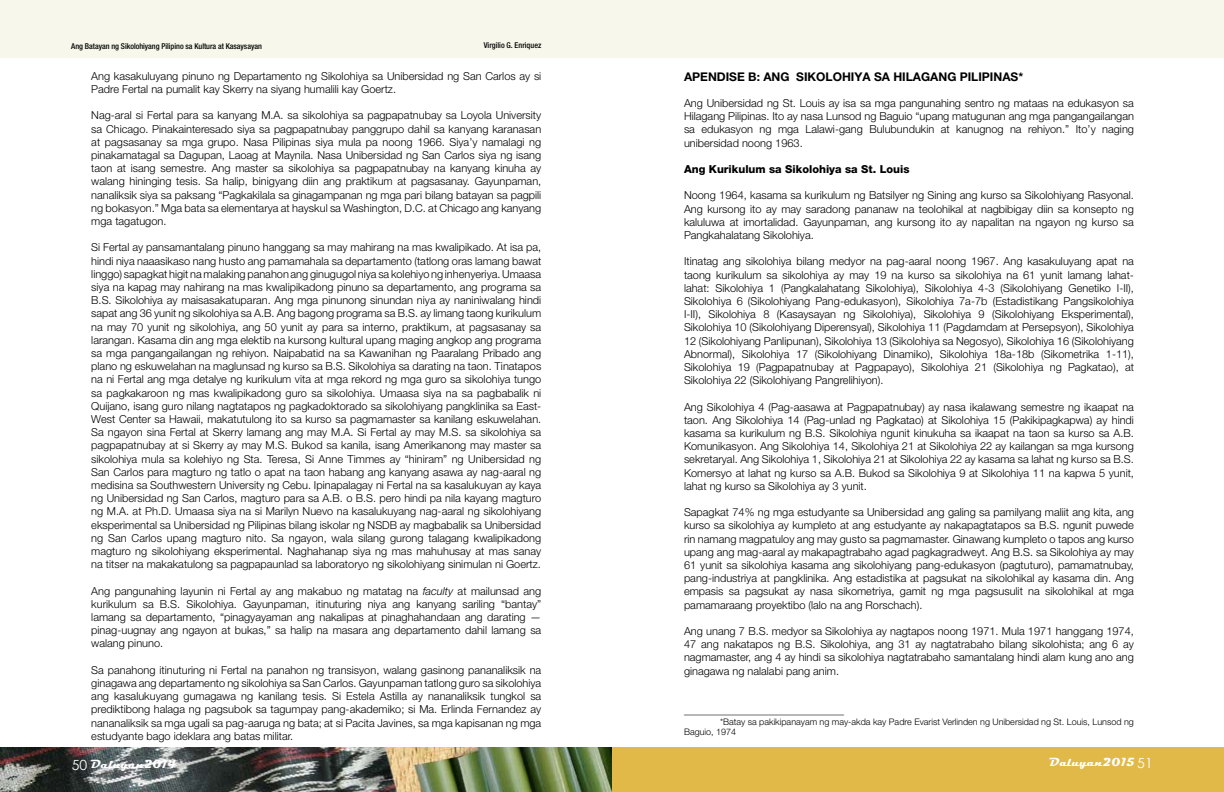
<style>
.page{position:relative;width:1224px;height:792px;background:#fff}
.page>*{position:absolute;margin:0;border:0;box-sizing:border-box;transform-origin:0 0}
.t1{font:700 12px "Helvetica Neue LT Pro";color:#000}
.t2{font:700 12px "Magneto";color:#fff}
.t3{font:300 11px/13.2px "Helvetica Neue LT Pro";color:#000;text-align:justify}
.t4{font:800 11px "Helvetica Neue LT Pro";color:#000}
.t5{font:300 10px "Helvetica Neue LT Pro";color:#000}
.t6{font:300 9px/10.8px "Helvetica Neue LT Pro";color:#000}
.t7{font:500 condensed 8px "Helvetica Neue LT Pro";letter-spacing:-.005em;color:#000}
.t8{font:700 8px "Arial";color:#000}
.s1{font-style:italic}
.s2{font-family:"Century Gothic";font-weight:400;font-size:14px}
</style>
<div class="page">
<img style="left:1px;top:747px;width:612px;height:45px">
<div style="left:613px;top:747px;width:611px;height:45px;background:#e0b949"></div>
<div style="left:1px;top:0;width:1223px;height:57px;background:#f7f8eb"></div>
<p class="t8" style="left:449px;top:36px;width:93px">Joanne Visaya Manzano</p>
<p class="t7" style="left:71px;top:41px;width:192px">Ang Batayan ng Sikolohiyang Pilipino sa Kultura at Kasaysayan</p>
<p class="t7" style="left:484px;top:41px;width:59px">Virgilio G. Enriquez</p>
<p class="t3" style="left:91px;top:69px;width:452px">Ang kasakuluyang pinuno ng Departamento ng Sikolohiya sa Unibersidad ng San Carlos ay si<br>Padre Fertal na pumalit kay Skerry na siyang humalili kay Goertz.</p>
<p class="t3" style="left:91px;top:109px;width:452px">Nag-aral si Fertal para sa kanyang M.A. sa sikolohiya sa pagpapatnubay sa Loyola University sa Chicago. Pinakainteresado siya sa pagpapatnubay panggrupo dahil sa kanyang karanasan at pagsasanay sa mga grupo. Nasa Pilipinas siya mula pa noong 1966. Siya’y namalagi ng pinakamatagal sa Dagupan, Laoag at Maynila. Nasa Unibersidad ng San Carlos siya ng isang taon at isang semestre. Ang master sa sikolohiya sa pagpapatnubay na kanyang kinuha ay walang hininging tesis. Sa halip, binigyang diin ang praktikum at pagsasanay. Gayunpaman, nanaliksik siya sa paksang “Pagkakilala sa ginagampanan ng mga pari bilang batayan sa pagpili ng bokasyon.” Mga bata sa elementarya at hayskul sa Washington, D.C. at Chicago ang kanyang mga tagatugon.</p>
<p class="t3" style="left:91px;top:241px;width:452px">Si Fertal ay pansamantalang pinuno hanggang sa may mahirang na mas kwalipikado. At isa pa, hindi niya naaasikaso nang husto ang pamamahala sa departamento (tatlong oras lamang bawat linggo) sapagkat higit na malaking panahon ang ginugugol niya sa kolehiyo ng inhenyeriya. Umaasa siya na kapag may nahirang na mas kwalipikadong pinuno sa departamento, ang programa sa B.S. Sikolohiya ay maisasakatuparan. Ang mga pinunong sinundan niya ay naniniwalang hindi sapat ang 36 yunit ng sikolohiya sa A.B. Ang bagong programa sa B.S. ay limang taong kurikulum na may 70 yunit ng sikolohiya, ang 50 yunit ay para sa interno, praktikum, at pagsasanay sa larangan. Kasama din ang mga elektib na kursong kultural upang maging angkop ang programa sa mga pangangailangan ng rehiyon. Naipabatid na sa Kawanihan ng Paaralang Pribado ang plano ng eskuwelahan na maglunsad ng kurso sa B.S. Sikolohiya sa darating na taon. Tinatapos na ni Fertal ang mga detalye ng kurikulum vita at mga rekord ng mga guro sa sikolohiya tungo sa pagkakaroon ng mas kwalipikadong guro sa sikolohiya. Umaasa siya na sa pagbabalik ni Quijano, isang guro nilang nagtatapos ng pagkadoktorado sa sikolohiyang pangklinika sa East-West Center sa Hawaii, makatutulong ito sa kurso sa pagmamaster sa kanilang eskuwelahan.<br>Sa ngayon sina Fertal at Skerry lamang ang may M.A. Si Fertal ay may M.S. sa sikolohiya sa pagpapatnubay at si Skerry ay may M.S. Bukod sa kanila, isang Amerikanong may master sa sikolohiya mula sa kolehiyo ng Sta. Teresa, Si Anne Timmes ay “hiniram” ng Unibersidad ng San Carlos para magturo ng tatlo o apat na taon habang ang kanyang asawa ay nag-aaral ng medisina sa Southwestern University ng Cebu. Ipinapalagay ni Fertal na sa kasalukuyan ay kaya ng Unibersidad ng San Carlos, magturo para sa A.B. o B.S. pero hindi pa nila kayang magturo ng M.A. at Ph.D. Umaasa siya na si Marilyn Nuevo na kasalukuyang nag-aaral ng sikolohiyang eksperimental sa Unibersidad ng Pilipinas bilang iskolar ng NSDB ay magbabalik sa Unibersidad ng San Carlos upang magturo nito. Sa ngayon, wala silang gurong talagang kwalipikadong magturo ng sikolohiyang eksperimental. Naghahanap siya ng mas mahuhusay at mas sanay na titser na makakatulong sa pagpapaunlad sa laboratoryo ng sikolohiyang sinimulan ni Goertz.</p>
<p class="t3" style="left:91px;top:584px;width:452px">Ang pangunahing layunin ni Fertal ay ang makabuo ng matatag na <span class="s1">faculty</span> at mailunsad ang kurikulum sa B.S. Sikolohiya. Gayunpaman, itinuturing niya ang kanyang sariling “bantay” lamang sa departamento, “pinagyayaman ang nakalipas at pinaghahandaan ang darating — pinag-uugnay ang ngayon at bukas,” sa halip na masara ang departamento dahil lamang sa walang pinuno.</p>
<p class="t3" style="left:91px;top:663px;width:452px">Sa panahong itinuturing ni Fertal na panahon ng transisyon, walang gasinong pananaliksik na ginagawa ang departamento ng sikolohiya sa San Carlos. Gayunpaman tatlong guro sa sikolohiya ang kasalukuyang gumagawa ng kanilang tesis. Si Estela Astilla ay nananaliksik tungkol sa prediktibong halaga ng pagsubok sa tagumpay pang-akademiko; si Ma. Erlinda Fernandez ay nananaliksik sa mga ugali sa pag-aaruga ng bata; at si Pacita Javines, sa mga kapisanan ng mga estudyante bago ideklara ang batas militar.</p>
<p class="t1" style="left:684px;top:69px;width:341px">APENDISE B: ANG SIKOLOHIYA SA HILAGANG PILIPINAS*</p>
<p class="t3" style="left:684px;top:96px;width:452px">Ang Unibersidad ng St. Louis ay isa sa mga pangunahing sentro ng mataas na edukasyon sa Hilagang Pilipinas. Ito ay nasa Lunsod ng Baguio “upang matugunan ang mga pangangailangan sa edukasyon ng mga Lalawi-gang Bulubundukin at kanugnog na rehiyon.” Ito’y naging unibersidad noong 1963.</p>
<p class="t4" style="left:684px;top:163px;width:227px">Ang Kurikulum sa Sikolohiya sa St. Louis</p>
<p class="t3" style="left:684px;top:189px;width:452px">Noong 1964, kasama sa kurikulum ng Batsilyer ng Sining ang kurso sa Sikolohiyang Rasyonal.<br>Ang kursong ito ay may saradong pananaw na teolohikal at nagbibigay diin sa konsepto ng kaluluwa at imortalidad. Gayunpaman, ang kursong ito ay napalitan na ngayon ng kurso sa Pangkahalatang Sikolohiya.</p>
<p class="t3" style="left:684px;top:255px;width:452px">Itinatag ang sikolohiya bilang medyor na pag-aaral noong 1967. Ang kasakuluyang apat na taong kurikulum sa sikolohiya ay may 19 na kurso sa sikolohiya na 61 yunit lamang lahat&shy;lahat: Sikolohiya 1 (Pangkalahatang Sikolohiya), Sikolohiya 4-3 (Sikolohiyang Genetiko I-II), Sikolohiya 6 (Sikolohiyang Pang-edukasyon), Sikolohiya 7a-7b (Estadistikang Pangsikolohiya I-II), Sikolohiya 8 (Kasaysayan ng Sikolohiya), Sikolohiya 9 (Sikolohiyang Eksperimental), Sikolohiya 10 (Sikolohiyang Diperensyal), Sikolohiya 11 (Pagdamdam at Persepsyon), Sikolohiya 12 (Sikolohiyang Panlipunan), Sikolohiya 13 (Sikolohiya sa Negosyo), Sikolohiya 16 (Sikolohiyang Abnormal), Sikolohiya 17 (Sikolohiyang Dinamiko), Sikolohiya 18a-18b (Sikometrika 1-11), Sikolohiya 19 (Pagpapatnubay at Pagpapayo), Sikolohiya 21 (Sikolohiya ng Pagkatao), at Sikolohiya 22 (Sikolohiyang Pangrelihiyon).</p>
<p class="t3" style="left:684px;top:400px;width:452px">Ang Sikolohiya 4 (Pag-aasawa at Pagpapatnubay) ay nasa ikalawang semestre ng ikaapat na taon. Ang Sikolohiya 14 (Pag-unlad ng Pagkatao) at Sikolohiya 15 (Pakikipagkapwa) ay hindi kasama sa kurikulum ng B.S. Sikolohiya ngunit kinukuha sa ikaapat na taon sa kurso sa A.B.<br>Komunikasyon. Ang Sikolohiya 14, Sikolohiya 21 at Sikolohiya 22 ay kailangan sa mga kursong sekretaryal. Ang Sikolohiya 1, Sikolohiya 21 at Sikolohiya 22 ay kasama sa lahat ng kurso sa B.S.<br>Komersyo at lahat ng kurso sa A.B. Bukod sa Sikolohiya 9 at Sikolohiya 11 na kapwa 5 yunit, lahat ng kurso sa Sikolohiya ay 3 yunit.</p>
<p class="t3" style="left:684px;top:505px;width:452px">Sapagkat 74% ng mga estudyante sa Unibersidad ang galing sa pamilyang maliit ang kita, ang kurso sa sikolohiya ay kumpleto at ang estudyante ay nakapagtatapos sa B.S. ngunit puwede rin namang magpatuloy ang may gusto sa pagmamaster. Ginawang kumpleto o tapos ang kurso upang ang mag-aaral ay makapagtrabaho agad pagkagradweyt. Ang B.S. sa Sikolohiya ay may 61 yunit sa sikolohiya kasama ang sikolohiyang pang-edukasyon (pagtuturo), pamamatnubay, pang-industriya at pangklinika. Ang estadistika at pagsukat na sikolohikal ay kasama din. Ang empasis sa pagsukat ay nasa sikometriya, gamit ng mga pagsusulit na sikolohikal at mga pamamaraang proyektibo (lalo na ang Rorschach).</p>
<p class="t3" style="left:684px;top:624px;width:452px">Ang unang 7 B.S. medyor sa Sikolohiya ay nagtapos noong 1971. Mula 1971 hanggang 1974, 47 ang nakatapos ng B.S. Sikolohiya, ang 31 ay nagtatrabaho bilang sikolohista; ang 6 ay nagmamaster, ang 4 ay hindi sa sikolohiya nagtatrabaho samantalang hindi alam kung ano ang ginagawa ng nalalabi pang anim.</p>
<p class="t5" style="left:684px;top:704px;width:161px">________________________________</p>
<p class="t6" style="left:684px;top:716px;width:451px;text-indent:36px">*Batay sa pakikipanayam ng may-akda kay Padre Evarist Verlinden ng Unibersidad ng St. Louis, Lunsod ng<br>Baguio, 1974</p>
<p class="t2" style="left:1049px;top:755px;width:105px">Daluyan2015 <span class="s2">51</span></p>
<p class="t2" style="left:72px;top:757px;width:106px"><span class="s2">50</span> Daluyan2014</p>
<p class="t2" style="left:1047px;top:757px;width:105px">Daluyan2014<span class="s2">51</span></p>
</div>
